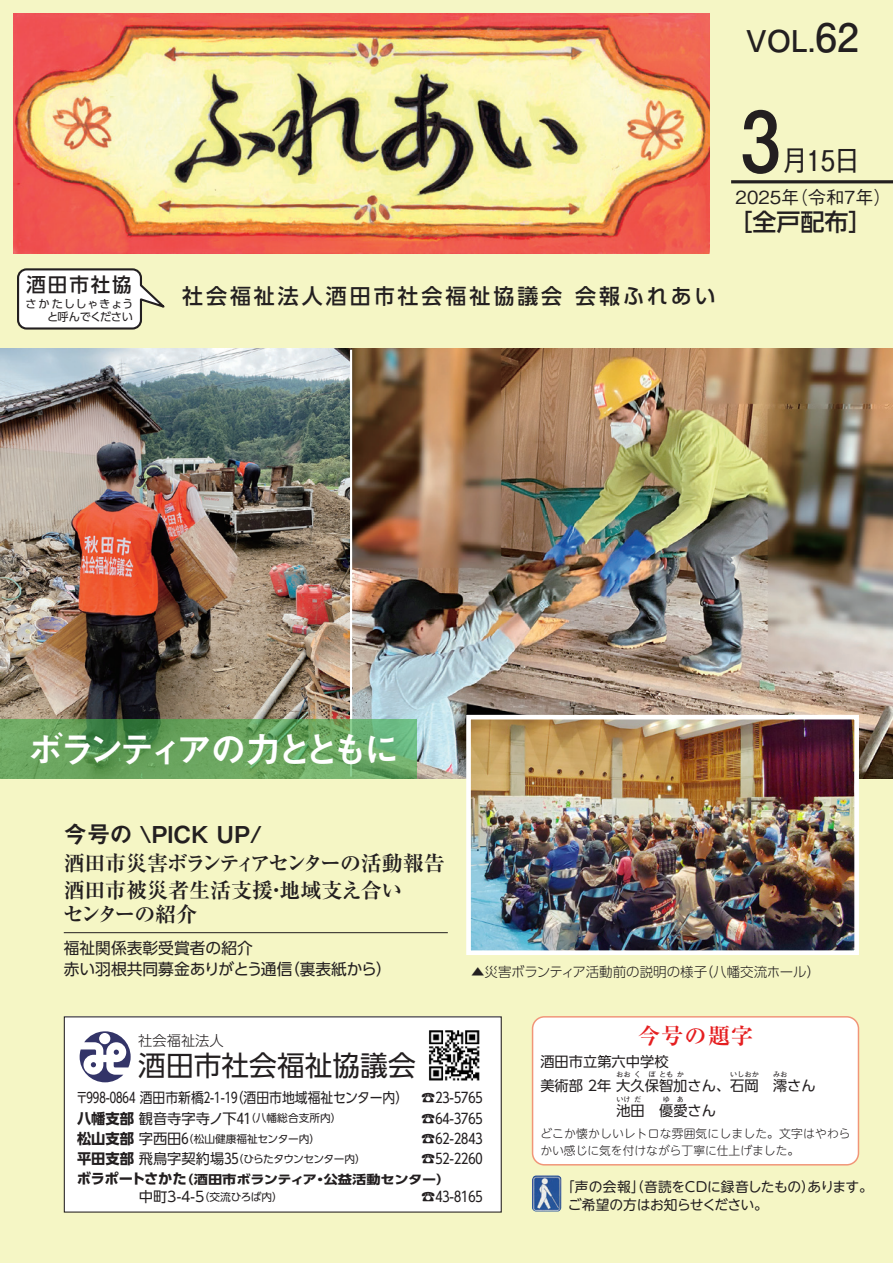
<style>
.page{position:relative;width:893px;height:1263px;background:#f5f6c5}
.page>*{position:absolute;margin:0;border:0;box-sizing:border-box;transform-origin:0 0}
.t1{font:700 82.5px "Futo Go B101 Pr 6 N";color:#231f20}
.t2{font:700 39px "Futo Go B101 Pr 6 N";color:#231f20}
.t3{font:36px "Midashi Go Pr 6 N MB31";letter-spacing:-.15em;color:#fff}
.t4{font:700 30px "Futo Go B101 Pr 6 N";color:#231f20}
.t5{font:500 28.5px "Gothic BBB Pr 6 N";color:#231f20}
.t6{font:27.75px "UD Shin Go Pr 6 N";color:#231f20}
.t7{font:500 24px "UD Shin Go Pr 6 N";color:#231f20}
.t8{font:23.25px "Midashi Go Pr 6 N MB31";color:#231f20}
.t9{font:700 22.2px "Ryumin Pr 6 N";letter-spacing:.05em;color:#e51f21}
.t10{font:700 21px/27px "Ryumin Pr 6 N";letter-spacing:-.02em;color:#231f20}
.t11{font:500 21px "UD Shin Go Pr 6 N";letter-spacing:.14em;color:#231f20}
.t12{font:700 21px "Ryumin Pr 6 N";letter-spacing:-.095em;color:#231f20}
.t13{font:500 19.5px "UD Shin Go Pr 6 N";letter-spacing:.1em;color:#231f20}
.t14{font:500 18px "Gothic BBB Pr 6 N";color:#231f20}
.t15{font:15.75px "UD Shin Go Pr 6 N";color:#231f20}
.t16{font:14.25px/20.2px "UD Shin Go Pr 6 N";color:#231f20}
.t17{font:14.25px "UD Shin Go Pr 6 N";color:#231f20;scale:.9 1}
.t18{font:700 14.25px "UD Shin Go Pr 6 N";letter-spacing:-.015em;color:#231f20}
.t19{font:300 14.25px "UD Shin Go Pr 6 N";color:#231f20}
.t20{font:13.8px/18.3px "UD Shin M Go Pr 6 N";letter-spacing:-.01em;color:#231f20}
.t21{font:13.8px "UD Shin M Go Pr 6 N";letter-spacing:-.03em;color:#231f20}
.t22{font:300 13.5px "UD Shin Go Pr 6 N";color:#231f20}
.t23{font:700 12.15px "UD Shin Go Pr 6 N";letter-spacing:-.02em;color:#231f20;scale:1.18 1}
.t24{font:300 11.7px/16.6px "UD Shin M Go Pr 6 N";letter-spacing:.015em;color:#231f20}
.t25{font:11.25px/13.5px "UD Shin Go Pr 6 N";color:#231f20}
.t26{font:10.65px "UD Shin Go Pr 6 N";letter-spacing:-.015em;color:#231f20}
.t27{font:10.65px "UD Shin Go Pr 6 N";letter-spacing:-.055em;color:#231f20}
.t28{font:7.2px "UD Shin Go Pr 6 N";color:#231f20}
.s1{font-size:30px}
.s2{font-weight:700}
.s3{font-size:10.65px}
.s4{font-size:14.25px}
.s5{font-weight:400}
</style>
<div class="page">
<div style="left:533px;top:1017px;width:325px;height:148px;background:#fff;border-radius:12px"></div>
<div style="left:532px;top:1016px;width:327px;height:149px;border:1px solid #f19578;border-radius:12px"></div>
<img style="left:13px;top:13px;width:696px;height:240px">
<img style="left:351px;top:349px;width:542px;height:429px">
<img style="left:0;top:349px;width:351px;height:370px">
<img style="left:472px;top:721px;width:381px;height:228px">
<div style="left:466px;top:715px;width:393px;height:240px;border:5px solid #fff"></div>
<hr style="left:350px;top:350px;width:2px;height:426px;background:#fff">
<svg style="left:17px;top:268px;width:148px;height:62px;background:#e9e9e2"></svg>
<hr style="left:731px;top:180px;width:162px;height:3px;background:#231f20">
<hr style="left:64px;top:932px;width:384px;height:1px;background:#231f20">
<div style="left:64px;top:1017px;width:437px;height:195px;background:#fff"></div>
<div style="left:64px;top:1016px;width:438px;height:196px;border:1px solid #231f20"></div>
<svg style="left:80px;top:1031px;width:51px;height:51px"></svg>
<img style="left:429px;top:1030px;width:51px;height:51px">
<img style="left:532px;top:1175px;width:29px;height:36px">
<svg style="left:0;top:719px;width:417px;height:60px;background:#65a35f"></svg>
<h2 class="t2" style="left:808px;top:6px;width:53px"><span class="s1">.</span>62</h2>
<h3 class="t4" style="left:746px;top:17px;width:63px">VOL</h3>
<h3 class="t13" style="left:26px;top:269px;width:107px">酒田市社協</h3>
<p class="t25" style="left:25px;top:296px;width:110px">さかたししゃきょう　　と呼んでください</p>
<h3 class="t11" style="left:182px;top:279px;width:382px">社会福祉法人酒田市社会福祉協議会</h3>
<h3 class="t11" style="left:575px;top:279px;width:142px">会報ふれあい</h3>
<h1 class="t1" style="left:740px;top:75px;width:43px">３</h1>
<p class="t14" style="left:736px;top:183px;width:148px">2025年（令和7年(</p>
<h3 class="t7" style="left:728px;top:202px;width:145px">［全戸配布[</h3>
<h3 class="t5" style="left:781px;top:138px;width:82px">月15日</h3>
<h3 class="t3" style="left:28px;top:721px;width:374px">ボランティアの力とともに</h3>
<h3 class="t8" style="left:64px;top:816px;width:199px">今号の \PICK UP/</h3>
<h3 class="t10" style="left:64px;top:849px;width:382px">酒田市災害ボランティアセンターの活動報告酒田市被災者生活支援地域支え合い</h3>
<h3 class="t10" style="left:266px;top:876px;width:22px">・</h3>
<h3 class="t12" style="left:63px;top:898px;width:136px">センターの紹介</h3>
<p class="t15" style="left:64px;top:935px;width:191px">福祉関係表彰受賞者の紹介</p>
<p class="t15" style="left:64px;top:956px;width:230px">赤い羽根共同募金ありがとう通信</p>
<p class="t15" style="left:284px;top:956px;width:109px">（裏表紙から）</p>
<p class="t22" style="left:471px;top:961px;width:238px">▲災害ボランティア活動前の説明の様子</p>
<p class="t22" style="left:700px;top:961px;width:122px">（八幡交流ホール(</p>
<p class="t19" style="left:138px;top:1029px;width:87px">社会福祉法人</p>
<h3 class="t6" style="left:138px;top:1043px;width:279px">酒田市社会福祉協議会</h3>
<p class="t17" style="left:231px;top:1086px;width:199px">（酒田市地域福祉センター内(</p>
<p class="t17" style="left:75px;top:1086px;width:182px">〒998-0864 酒田市新橋2-1-19</p>
<p class="t16" style="left:421px;top:1087px;width:63px;text-align:justify">☎23-5765 ☎64-3765 ☎62-2843 ☎52-2260</p>
<p class="t16" style="left:421px;top:1186px;width:63px">☎43-8165</p>
<p class="t16" style="left:77px;top:1108px;width:180px"><span class="s2">八幡支部</span>観音寺字寺ノ下 <span class="s3">（</span>4 1</p>
<p class="t26" style="left:182px;top:1130px;width:140px">（<span class="s4">6</span> 松山健康福祉センター内(</p>
<p class="t26" style="left:256px;top:1110px;width:87px">八幡総合支所内(</p>
<p class="t18" style="left:77px;top:1127px;width:106px">松山支部<span class="s5">字西田</span></p>
<p class="t16" style="left:77px;top:1148px;width:168px"><span class="s2">平田支部</span>飛鳥字契約場 <span class="s3">（</span>3 5</p>
<p class="t27" style="left:243px;top:1150px;width:124px">ひらたタウンセンター内(</p>
<p class="t18" style="left:77px;top:1167px;width:111px">ボラポートさかた</p>
<p class="t23" style="left:180px;top:1169px;width:118px">（酒田市ボランティア</p>
<p class="t23" style="left:324px;top:1169px;width:109px">公益活動センター(</p>
<p class="t23" style="left:313px;top:1169px;width:14px">・</p>
<p class="t16" style="left:77px;top:1186px;width:129px">　　　　中町3-4-5</p>
<p class="t26" style="left:199px;top:1188px;width:86px">（交流ひろば内(</p>
<h3 class="t9" style="left:638px;top:1018px;width:117px">今号の題字</h3>
<p class="t16" style="left:540px;top:1049px;width:220px;line-height:23.5px">酒田市立第六中学校<br>美術部 2年大久保智加さん、石岡</p>
<p class="t28" style="left:616px;top:1069px;width:16px">おお</p>
<p class="t28" style="left:634px;top:1069px;width:9px">く</p>
<p class="t28" style="left:648px;top:1069px;width:9px">ぼ</p>
<p class="t28" style="left:659px;top:1069px;width:16px">とも</p>
<p class="t28" style="left:677px;top:1069px;width:9px">か</p>
<p class="t28" style="left:730px;top:1069px;width:30px">いしおか</p>
<p class="t28" style="left:773px;top:1069px;width:16px">みお</p>
<p class="t16" style="left:773px;top:1075px;width:44px">澪さん</p>
<p class="t28" style="left:663px;top:1094px;width:9px">ゆ</p>
<p class="t28" style="left:677px;top:1094px;width:9px">あ</p>
<p class="t24" style="left:540px;top:1125px;width:312px">どこか懐かしいレトロな雰囲気にしました。文字はやわらかい感じに気を付けながら丁寧に仕上げました。</p>
<p class="t28" style="left:616px;top:1094px;width:16px">いけ</p>
<p class="t28" style="left:634px;top:1094px;width:9px">だ</p>
<p class="t16" style="left:659px;top:1100px;width:58px">優愛さん</p>
<p class="t20" style="left:568px;top:1177px;width:248px;text-indent:-7px">「声の会報」（音読をCDに録音したもの）ご希望の方はお知らせください。</p>
<p class="t21" style="left:807px;top:1175px;width:67px">あります。</p>
</div>
